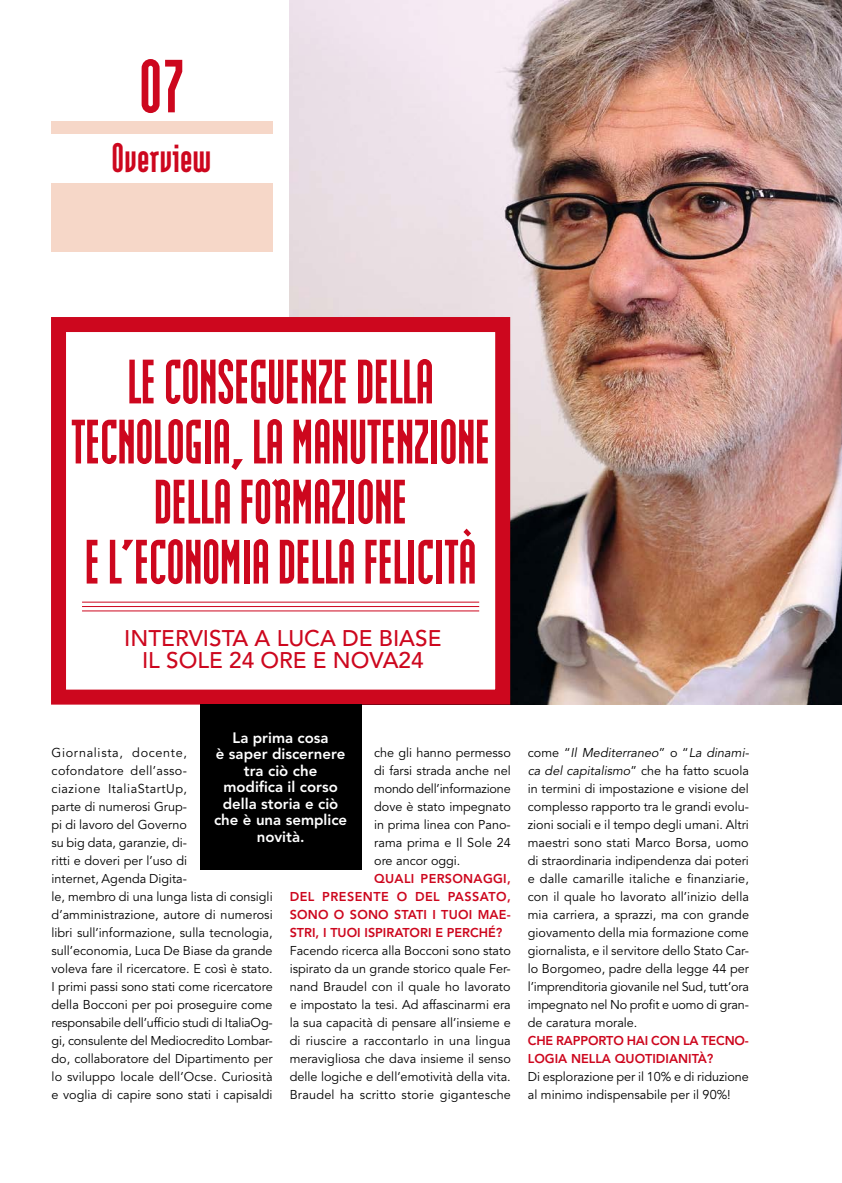
<style>
.page{position:relative;width:842px;height:1183px;background:#fff}
.page>*{position:absolute;margin:0;border:0;box-sizing:border-box;transform-origin:0 0}
.t1{font:900 90px "Modular";color:#cd071e}
.t2{font:900 75px/60px "Modular";letter-spacing:-.01em;color:#cd071e;text-align:center;scale:.96 1}
.t3{font:900 49.35px "Modular";color:#cd071e}
.t4{font:500 22.5px/22.5px "Avenir LT Std";color:#cd071e;text-align:center}
.t5{font:800 15px/16.5px "Avenir LT Std";color:#fff;text-align:center}
.t6{font:12.75px/18px "Avenir LT Std";color:#000}
.t7{font:800 12.75px/18px "Avenir LT Std";color:#cd071e;text-align:justify}
.s1{font-style:italic}
</style>
<div class="page">
<div style="left:51px;top:121px;width:221px;height:13px;background:#f6d7c8"></div>
<div style="left:51px;top:183px;width:221px;height:68px;background:#f6d7c8"></div>
<img style="left:290px;top:0;width:552px;height:704px">
<div style="left:51px;top:317px;width:459px;height:387px;background:#fff;border:15px solid #cd071e"></div>
<hr style="left:82px;top:606px;width:397px;height:1px;background:#cd071e">
<hr style="left:82px;top:601px;width:397px;height:1px;background:#cd071e">
<hr style="left:82px;top:610px;width:397px;height:1px;background:#cd071e">
<div style="left:200px;top:704px;width:161px;height:166px;background:#000"></div>
<h1 class="t1" style="left:139px;top:45px;width:47px">07</h1>
<h3 class="t3" style="left:111px;top:135px;width:102px">Overview</h3>
<h2 class="t2" style="left:71px;top:350px;width:439px">LE CONSEGUENZE DELLA<br>TECNOLOGIA, LA MANUTENZIONE<br>DELLA FORMAZIONE<br>E L’ECONOMIA DELLA FELICITÀ</h2>
<h3 class="t4" style="left:124px;top:627px;width:319px">INTERVISTA A LUCA DE BIASE<br>IL SOLE 24 ORE E NOVA24</h3>
<p class="t5" style="left:214px;top:729px;width:135px">La prima cosa<br>è saper discernere tra ciò che modifica il corso della storia e ciò che è una semplice novità.</p>
<p class="t6" style="left:52px;top:743px;width:223px">Giornalista, docente,<br>cofondatore dell’asso-<br>ciazione ItaliaStartUp,<br>parte di numerosi Grup-<br>pi di lavoro del Governo<br>su big data, garanzie, di-<br>ritti e doveri per l’uso di<br>internet, Agenda Digita-<br>le, membro di una lunga lista di consigli d’amministrazione, autore di numerosi libri sull’informazione, sulla tecnologia, sull’economia, Luca De Biase da grande voleva fare il ricercatore. E così è stato.<br>I primi passi sono stati come ricercatore della Bocconi per poi proseguire come responsabile dell’ufficio studi di ItaliaOg&shy;gi, consulente del Mediocredito Lombar&shy;do, collaboratore del Dipartimento per lo sviluppo locale dell’Ocse. Curiosità e voglia di capire sono stati i capisaldi</p>
<p class="t6" style="left:374px;top:743px;width:138px;text-align:justify">che gli hanno permesso di farsi strada anche nel mondo dell’informazione dove è stato impegnato in prima linea con Pano&shy;rama prima e Il Sole 24 ore ancor oggi.</p>
<p class="t7" style="left:290px;top:869px;width:223px;text-indent:84px">QUALI PERSONAGGI, DEL PRESENTE O DEL PASSATO, SONO O SONO STATI I TUOI MAE-STRI, I TUOI ISPIRATORI E PERCHÉ?</p>
<p class="t6" style="left:290px;top:941px;width:223px;text-align:justify">Facendo ricerca alla Bocconi sono stato ispirato da un grande storico quale Fer&shy;nand Braudel con il quale ho lavorato e impostato la tesi. Ad affascinarmi era la sua capacità di pensare all’insieme e di riuscire a raccontarlo in una lingua meravigliosa che dava insieme il senso delle logiche e dell’emotività della vita.<br>Braudel ha scritto storie gigantesche</p>
<p class="t6" style="left:528px;top:743px;width:225px">co m e “ <span class="s1">Il Mediterraneo</span>” o “ <span class="s1">La dinami&shy;ca del capitalismo</span>” c h e h a fa tto sc u o l a in termini di impostazione e visione del complesso rapporto tra le grandi evolu&shy;zioni sociali e il tempo degli umani. Altri maestri sono stati Marco Borsa, uomo di straordinaria indipendenza dai poteri e dalle camarille italiche e finanziarie, con il quale ho lavorato all’inizio della mia carriera, a sprazzi, ma con grande giovamento della mia formazione come giornalista, e il servitore dello Stato Car&shy;lo Borgomeo, padre della legge 44 per l’imprenditoria giovanile nel Sud, tutt’ora impegnato nel No profit e uomo di gran&shy;de caratura morale.</p>
<p class="t7" style="left:528px;top:1031px;width:223px">CHE RAPPORTO HAI CON LA TECNO-<br>LOGIA NELLA QUOTIDIANITÀ?</p>
<p class="t6" style="left:528px;top:1067px;width:223px">Di esplorazione per il 10% e di riduzione al minimo indispensabile per il 90%!</p>
</div>
